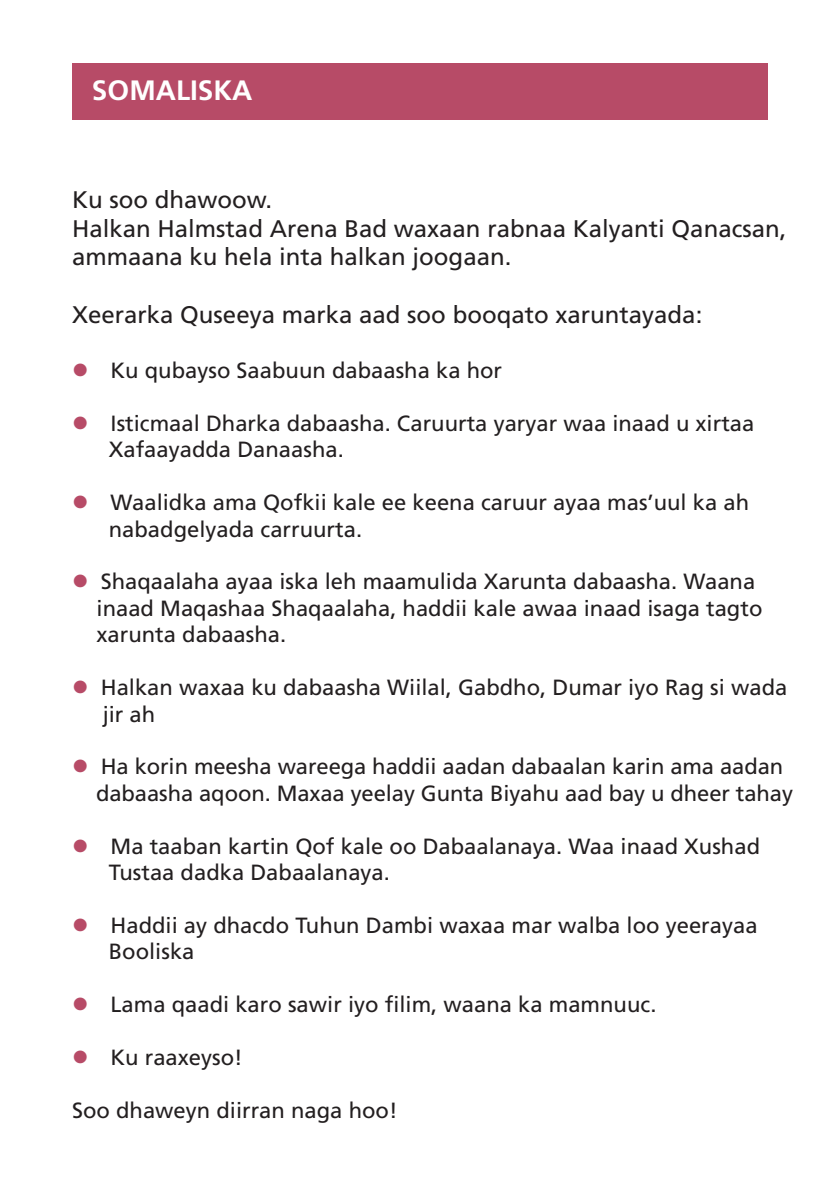
<style>
.page{position:relative;width:840px;height:1191px;background:#fff}
.page>*{position:absolute;margin:0;border:0;box-sizing:border-box;transform-origin:0 0}
.t1{font:700 28px "Frutiger LT Std";color:#fff}
.t2{font:24px/28.8px "Frutiger LT Std";color:#231f20}
.t3{font:22px/26.4px "Frutiger LT Std";color:#231f20}
.s1{color:#b74b67}
</style>
<div class="page">
<div style="left:72px;top:63px;width:695px;height:57px;background:#b74b67"></div>
<p class="t1" style="left:92px;top:73px;width:162px">SOMALISKA</p>
<p class="t2" style="left:72px;top:185px;width:715px">Ku soo dhawoow.<br>Halkan Halmstad Arena Bad waxaan rabnaa Kalyanti Qanacsan, ammaana ku hela inta halkan joogaan.</p>
<p class="t2" style="left:72px;top:300px;width:631px">Xeerarka Quseeya marka aad soo booqato xaruntayada:</p>
<p class="t3" style="left:72px;top:357px;width:431px"><span class="s1">●</span> Ku qubayso Saabuun dabaasha ka hor</p>
<p class="t3" style="left:109px;top:410px;width:646px;text-indent:-37px"><span class="s1">●</span> Isticmaal Dharka dabaasha. Caruurta yaryar waa inaad u xirtaa<br>Xafaayadda Danaasha.</p>
<p class="t3" style="left:109px;top:489px;width:641px;text-indent:-37px"><span class="s1">●</span> Waalidka ama Qofkii kale ee keena caruur ayaa mas’uul ka ah nabadgelyada carruurta.</p>
<p class="t3" style="left:96px;top:569px;width:667px;text-indent:-24px"><span class="s1">●</span> Shaqaalaha ayaa iska leh maamulida Xarunta dabaasha. Waana inaad Maqashaa Shaqaalaha, haddii kale awaa inaad isaga tagto xarunta dabaasha.</p>
<p class="t3" style="left:103px;top:674px;width:685px;text-indent:-31px"><span class="s1">●</span> Halkan waxaa ku dabaasha Wiilal, Gabdho, Dumar iyo Rag si wada jir ah</p>
<p class="t3" style="left:96px;top:753px;width:698px;text-indent:-24px"><span class="s1">●</span> Ha korin meesha wareega haddii aadan dabaalan karin ama aadan dabaasha aqoon. Maxaa yeelay Gunta Biyahu aad bay u dheer tahay</p>
<p class="t3" style="left:109px;top:833px;width:652px;text-indent:-37px"><span class="s1">●</span> Ma taaban kartin Qof kale oo Dabaalanaya. Waa inaad Xushad<br>Tustaa dadka Dabaalanaya.</p>
<p class="t3" style="left:109px;top:912px;width:650px;text-indent:-37px"><span class="s1">●</span> Haddii ay dhacdo Tuhun Dambi waxaa mar walba loo yeerayaa<br>Booliska</p>
<p class="t3" style="left:72px;top:991px;width:585px"><span class="s1">●</span> Lama qaadi karo sawir iyo filim, waana ka mamnuuc.</p>
<p class="t3" style="left:72px;top:1044px;width:172px"><span class="s1">●</span> Ku raaxeyso!</p>
<p class="t3" style="left:72px;top:1097px;width:327px">Soo dhaweyn diirran naga hoo!</p>
</div>
